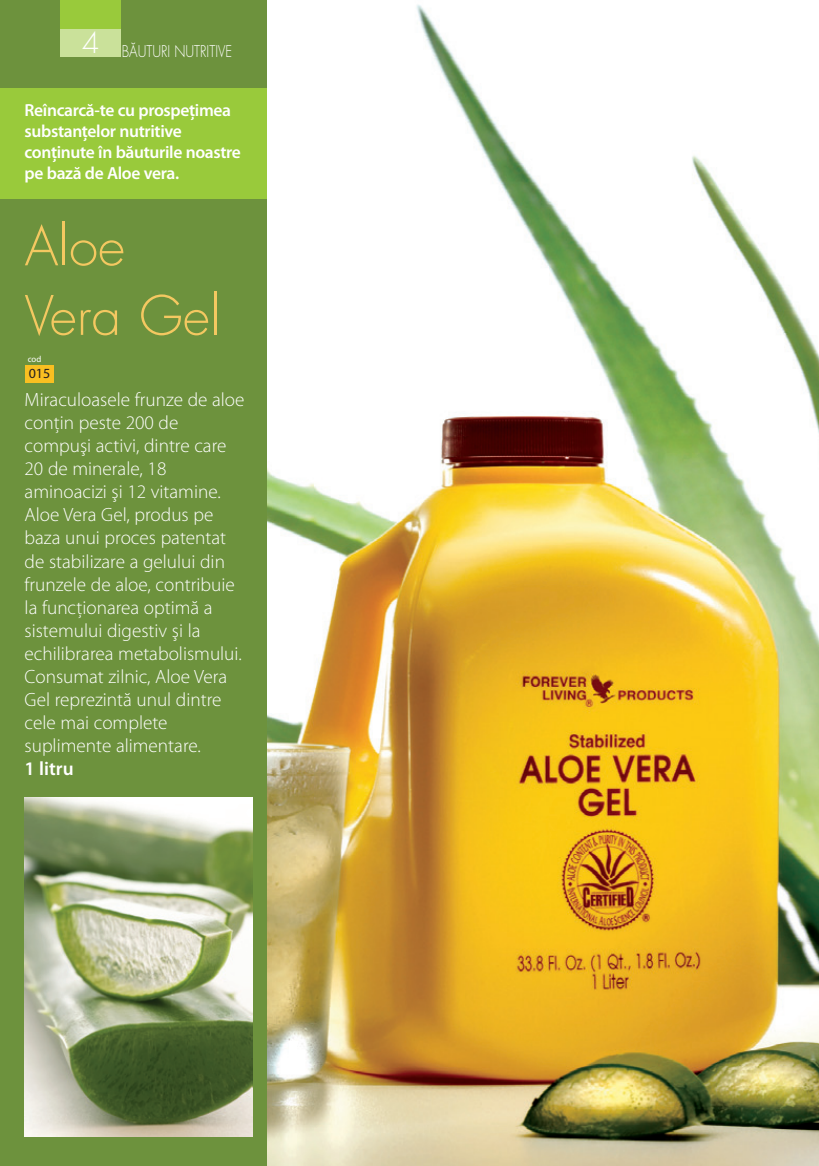
<style>
.page{position:relative;width:819px;height:1166px;background:#fff}
.page>*{position:absolute;margin:0;border:0;box-sizing:border-box;transform-origin:0 0}
.t1{font:300 52.85px/69.5px "Futura CE";color:#f4c861}
.t2{font:300 19.25px/23.1px "Myriad Pro";color:#fff}
.t3{font:600 19.25px "Myriad Pro";color:#fff}
.t4{font:600 17.5px/21px "Myriad Pro";letter-spacing:-.02em;color:#fff}
.t5{font:300 15.75px "Futura CE";color:#fff;scale:.84 1}
.t6{font:14px "Myriad Pro";color:#231f20}
.t7{font:8.75px "Myriad Pro";color:#fff}
</style>
<div class="page">
<img style="left:267px;top:5px;width:552px;height:1161px">
<div style="left:0;top:0;width:267px;height:1166px;background:#6d923d"></div>
<div style="left:0;top:88px;width:267px;height:111px;background:#99ca3b"></div>
<div style="left:61px;top:0;width:60px;height:32px;background:#99ca3b"></div>
<div style="left:61px;top:30px;width:60px;height:27px;background:#cae19a"></div>
<div style="left:25px;top:365px;width:28px;height:18px;background:#f9bf21"></div>
<img style="left:25px;top:797px;width:227px;height:339px">
<p class="t5" style="left:82px;top:44px;width:180px"><sup>4</sup> BĂUTURI NUTRITIVE</p>
<p class="t4" style="left:25px;top:101px;width:218px">Reîncarcă-te cu prospeţimea substanţelor nutritive conţinute în băuturile noastre pe bază de Aloe vera.</p>
<h1 class="t1" style="left:25px;top:216px;width:197px">Aloe<br>Vera Gel</h1>
<p class="t7" style="left:28px;top:356px;width:15px">cod</p>
<p class="t6" style="left:29px;top:368px;width:23px">015</p>
<p class="t2" style="left:25px;top:389px;width:221px">Miraculoasele frunze de aloe conţin peste 200 de compuşi activi, dintre care<br>20 de minerale, 18 aminoacizi şi 12 vitamine.<br>Aloe Vera Gel, produs pe baza unui proces patentat de stabilizare a gelului din frunzele de aloe, contribuie la funcţionarea optimă a sistemului digestiv şi la echilibrarea metabolismului.<br>Consumat zilnic, Aloe Vera<br>Gel reprezintă unul dintre cele mai complete suplimente alimentare.</p>
<p class="t3" style="left:25px;top:762px;width:51px">1 litru</p>
</div>
